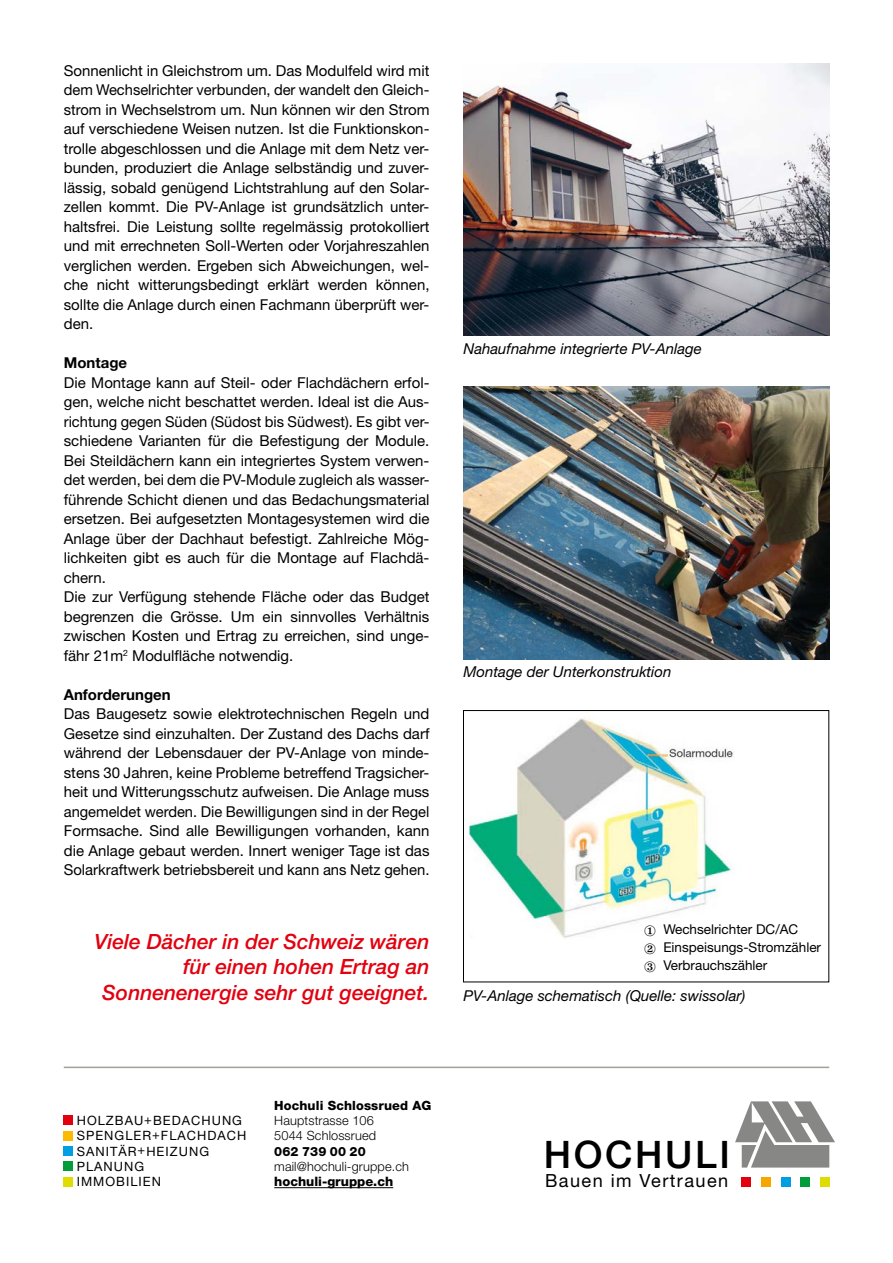
<style>
.page{position:relative;width:893px;height:1263px;background:#fff}
.page>*{position:absolute;margin:0;border:0;box-sizing:border-box;transform-origin:0 0}
.t1{font:500 37.95px "Helvetica Neue LT";letter-spacing:.07em;color:#000}
.t2{font:italic 500 21px/25.5px "Helvetica Neue";color:#e3000f;text-align:right}
.t3{font:18.15px "Helvetica Neue LT";letter-spacing:.08em;color:#000}
.t4{font:15px/19.5px "Helvetica Neue";color:#000;text-align:justify}
.t5{font:italic 15px "Helvetica Neue";color:#000}
.t6{font:700 15px "Helvetica Neue";color:#000}
.t7{font:13.5px/18px "Helvetica Neue";color:#000}
.t8{font:12.9px/15.3px "Helvetica Neue LT";letter-spacing:.08em;color:#000}
.t9{font:300 12.75px/15.5px "Helvetica Neue LT";letter-spacing:.01em;color:#000}
.t10{font:800 12.75px "Helvetica Neue LT";letter-spacing:.01em;color:#000}
</style>
<div class="page">
<img style="left:468px;top:718px;width:265px;height:220px">
<svg style="left:735px;top:1101px;width:100px;height:66px"></svg>
<div style="left:742px;top:1177px;width:9px;height:9px;background:#e3000f"></div>
<div style="left:820px;top:1177px;width:9px;height:9px;background:#dedc00"></div>
<div style="left:800px;top:1177px;width:10px;height:9px;background:#009d3b"></div>
<div style="left:761px;top:1177px;width:10px;height:9px;background:#f7a600"></div>
<div style="left:781px;top:1177px;width:9px;height:9px;background:#009ee3"></div>
<hr style="left:64px;top:1066px;width:765px;height:2px;background:#a4a095">
<img style="left:463px;top:64px;width:366px;height:272px">
<img style="left:463px;top:387px;width:366px;height:272px">
<div style="left:463px;top:710px;width:366px;height:272px;border:1px solid #000"></div>
<div style="left:64px;top:1115px;width:9px;height:10px;background:#e3000f"></div>
<div style="left:64px;top:1131px;width:9px;height:9px;background:#fbba00"></div>
<div style="left:64px;top:1146px;width:9px;height:10px;background:#009ee3"></div>
<div style="left:64px;top:1162px;width:9px;height:9px;background:#009d3b"></div>
<div style="left:64px;top:1177px;width:9px;height:9px;background:#dedc00"></div>
<hr style="left:274px;top:1187px;width:119px;height:1px;background:#000">
<p class="t4" style="left:64px;top:60px;width:367px">Sonnenlicht in Gleichstrom um. Das Modulfeld wird mit dem Wechselrichter verbunden, der wandelt den Gleich&shy;strom in Wechselstrom um. Nun können wir den Strom auf verschiedene Weisen nutzen. Ist die Funktionskon&shy;trolle abgeschlossen und die Anlage mit dem Netz ver&shy;bunden, produziert die Anlage selbständig und zuver&shy;lässig, sobald genügend Lichtstrahlung auf den Solar&shy;zellen kommt. Die PV-Anlage ist grundsätzlich unter&shy;haltsfrei. Die Leistung sollte regelmässig protokolliert und mit errechneten Soll-Werten oder Vorjahreszahlen verglichen werden. Ergeben sich Abweichungen, wel&shy;che nicht witterungsbedingt erklärt werden können, sollte die Anlage durch einen Fachmann überprüft wer&shy;den.</p>
<p class="t6" style="left:64px;top:354px;width:65px">Montage</p>
<p class="t4" style="left:64px;top:372px;width:367px;text-align:left">Die Montage kann auf Steil- oder Flachdächern erfol&shy;gen, welche nicht beschattet werden. Ideal ist die Aus&shy;richtung gegen Süden (Südost bis Südwest). Es gibt ver&shy;schiedene Varianten für die Befestigung der Module.<br>Bei Steildächern kann ein integriertes System verwen&shy;det werden, bei dem die PV-Module zugleich als wasser&shy;führende Schicht dienen und das Bedachungsmaterial ersetzen. Bei aufgesetzten Montagesystemen wird die Anlage über der Dachhaut befestigt. Zahlreiche Mög&shy;lichkeiten gibt es auch für die Montage auf Flachdä&shy;chern.<br>Die zur Verfügung stehende Fläche oder das Budget begrenzen die Grösse. Um ein sinnvolles Verhältnis zwischen Kosten und Ertrag zu erreichen, sind unge&shy;fähr 21m<sup>2</sup> Modulfläche notwendig.</p>
<p class="t6" style="left:64px;top:685px;width:108px">Anforderungen</p>
<p class="t4" style="left:64px;top:704px;width:367px">Das Baugesetz sowie elektrotechnischen Regeln und Gesetze sind einzuhalten. Der Zustand des Dachs darf während der Lebensdauer der PV-Anlage von minde&shy;stens 30 Jahren, keine Probleme betreffend Tragsicher&shy;heit und Witterungsschutz aufweisen. Die Anlage muss angemeldet werden. Die Bewilligungen sind in der Regel Formsache. Sind alle Bewilligungen vorhanden, kann die Anlage gebaut werden. Innert weniger Tage ist das Solarkraftwerk betriebsbereit und kann ans Netz gehen.</p>
<h2 class="t2" style="left:95px;top:928px;width:336px">Viele Dächer in der Schweiz wären für einen hohen Ertrag an<br>Sonnenenergie sehr gut geeignet.</h2>
<p class="t5" style="left:463px;top:340px;width:240px">Nahaufnahme integrierte PV-Anlage</p>
<p class="t5" style="left:463px;top:663px;width:210px">Montage der Unterkonstruktion</p>
<p class="t7" style="left:644px;top:920px;width:178px">① Wechselrichter DC/AC<br>② Einspeisungs-Stromzähler<br>③ Verbrauchszähler</p>
<p class="t5" style="left:463px;top:986px;width:283px">PV-Anlage schematisch (Quelle: swissolar)</p>
<p class="t8" style="left:77px;top:1112px;width:171px">HOLZBAU+BEDACHUNG<br>SPENGLER+FLACHDACH<br>SANITÄR+HEIZUNG<br>PLANUNG<br>IMMOBILIEN</p>
<p class="t10" style="left:274px;top:1097px;width:159px">Hochuli Schlossrued AG</p>
<p class="t9" style="left:274px;top:1112px;width:103px">Hauptstrasse 106<br>5044 Schlossrued</p>
<p class="t10" style="left:274px;top:1143px;width:93px">062 739 00 20</p>
<p class="t9" style="left:274px;top:1158px;width:136px">mail@hochuli-gruppe.ch</p>
<p class="t10" style="left:274px;top:1174px;width:120px">hochuli-gruppe.ch</p>
<h1 class="t1" style="left:544px;top:1131px;width:188px">HOCHULI</h1>
<p class="t3" style="left:545px;top:1169px;width:185px">Bauen im Vertrauen</p>
</div>
